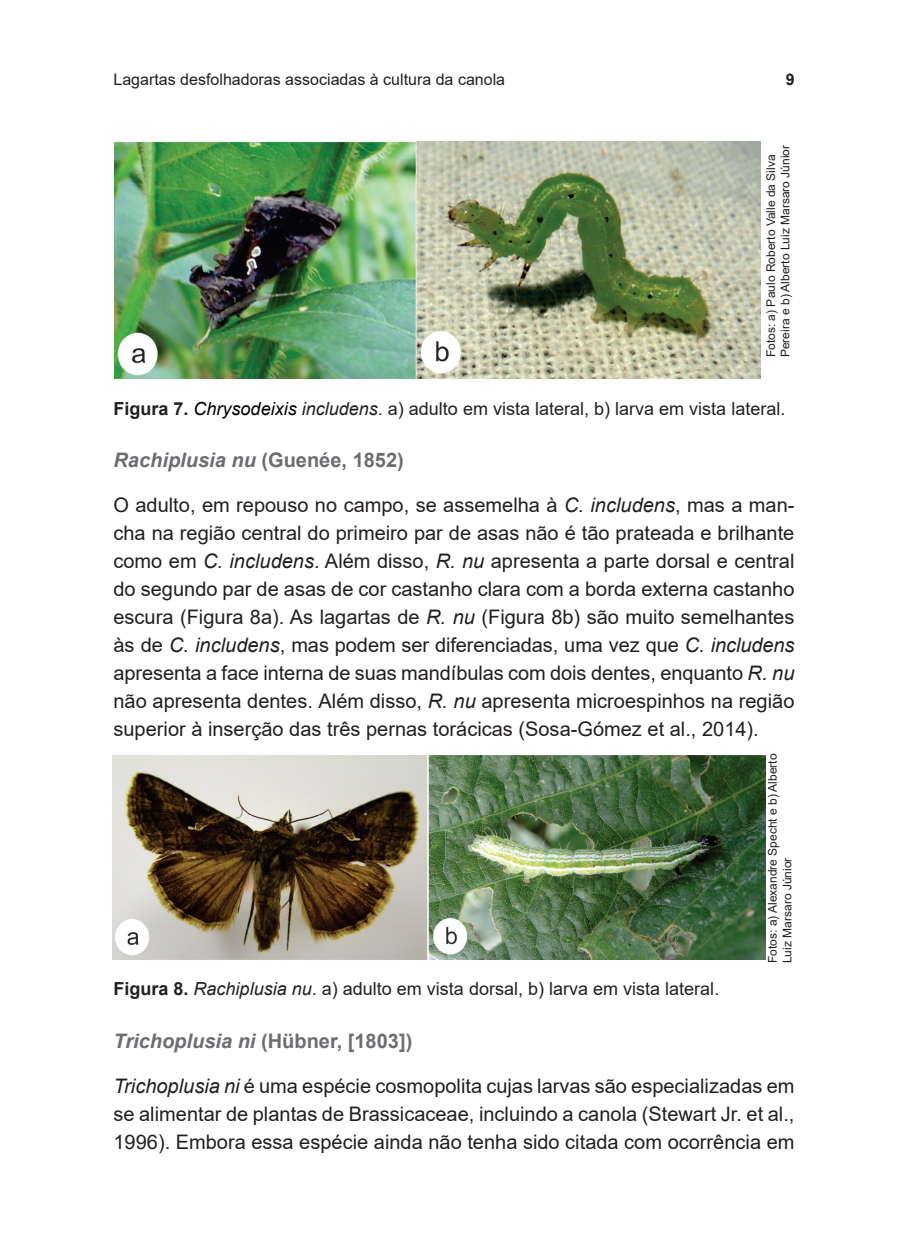
<style>
.page{position:relative;width:908px;height:1248px;background:#fff}
.page>*{position:absolute;margin:0;border:0;box-sizing:border-box;transform-origin:0 0}
.MIOLO{font:20px/28px "Arial";color:#231f20;text-align:justify}
.TITULO_3{font:700 20px "Arial";color:#6c6d70}
.TITULO_3-2{font:italic 700 20px "Arial";color:#6c6d70}
.FIGURA_LEGENDA{font:18px "Arial";color:#231f20}
.t1{font:16px "Arial";color:#231f20}
.t2{font:700 16px "Arial";color:#231f20}
.FIGURA_FONTE{font:12px/14.4px "Arial";color:#231f20}
.s1{font-weight:700}
.s2{font-style:italic;color:#000}
.s3{font-style:italic}
.s4{font-style:normal}
</style>
<div class="page">
<img style="left:113px;top:755px;width:652px;height:203px">
<img style="left:115px;top:142px;width:645px;height:236px">
<p class="t1" style="left:113px;top:68px;width:393px">Lagartas desfolhadoras associadas à cultura da canola</p>
<p class="t2" style="left:785px;top:68px;width:10px">9</p>
<p class="FIGURA_FONTE" style="left:763px;top:357px;width:214px;rotate:-90deg">Fotos: a) Paulo Roberto Valle da Silva<br>Pereira e b) Alberto Luiz Marsaro Júnior</p>
<p class="FIGURA_LEGENDA" style="left:113px;top:396px;width:673px"><span class="s1">Figura 7.</span> <span class="s2">Chrysodeixis</span> <span class="s3">includens</span>. a) adulto em vista lateral, b) larva em vista lateral.</p>
<p class="TITULO_3-2" style="left:113px;top:446px;width:292px">Rachiplusia nu <span class="s4">(Guenée, 1852)</span></p>
<p class="MIOLO" style="left:113px;top:490px;width:682px">O adulto, em repouso no campo, se assemelha à <span class="s3">C. includens</span>, mas a man&shy;cha na região central do primeiro par de asas não é tão prateada e brilhante como em <span class="s3">C. includens</span>. Além disso, <span class="s3">R. nu</span> apresenta a parte dorsal e central do segundo par de asas de cor castanho clara com a borda externa castanho escura (Figura 8a). As lagartas de <span class="s3">R. nu</span> (Figura 8b) são muito semelhantes às de <span class="s3">C. includens</span>, mas podem ser diferenciadas, uma vez que <span class="s3">C. includens </span>apresenta a face interna de suas mandíbulas com dois dentes, enquanto <span class="s3">R. nu </span>não apresenta dentes. Além disso, <span class="s3">R. nu</span> apresenta microespinhos na região superior à inserção das três pernas torácicas (Sosa-Gómez et al., 2014).</p>
<p class="FIGURA_FONTE" style="left:765px;top:963px;width:211px;rotate:-90deg">Fotos: a) Alexandre Specht e b) Alberto<br>Luiz Marsaro Júnior</p>
<p class="FIGURA_LEGENDA" style="left:113px;top:976px;width:607px"><span class="s1">Figura 8.</span> <span class="s3">Rachiplusia nu</span>. a) adulto em vista dorsal, b) larva em vista lateral.</p>
<p class="TITULO_3" style="left:113px;top:1026px;width:300px"><span class="s3">Trichoplusia ni</span> (Hübner, [1803])</p>
<p class="MIOLO" style="left:113px;top:1071px;width:682px"><span class="s3">Trichoplusia ni</span> é uma espécie cosmopolita cujas larvas são especializadas em se alimentar de plantas de Brassicaceae, incluindo a canola (Stewart Jr. et al., 1996). Embora essa espécie ainda não tenha sido citada com ocorrência em</p>
</div>
